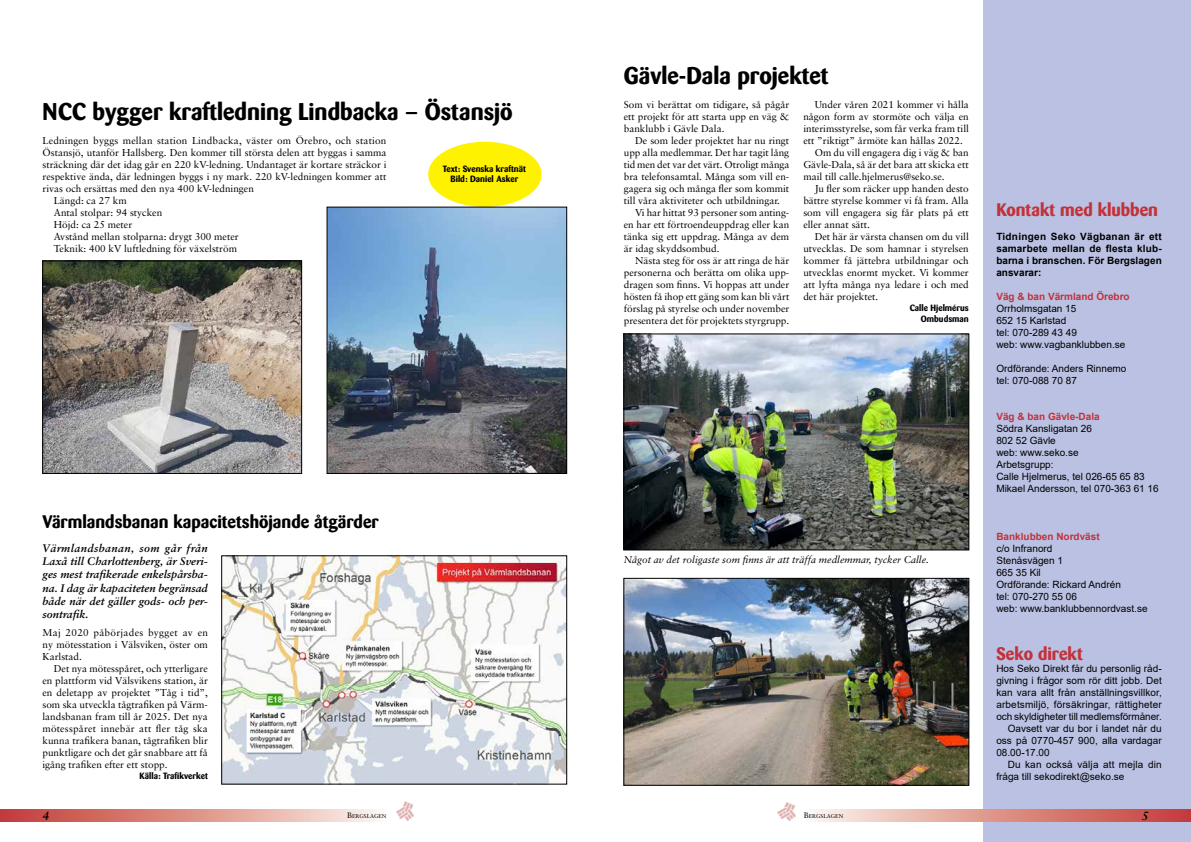
<style>
.page{position:relative;width:1191px;height:842px;background:#fff}
.page>*{position:absolute;margin:0;border:0;box-sizing:border-box;transform-origin:0 0}
.t1{font:700 24px "Barmeno";color:#000}
.t2{font:700 18px "Barmeno";color:#000}
.t3{font:700 18px "Barmeno";color:#c2323a}
.t4{font:italic 700 12px "Sabon";color:#000}
.t5{font:italic 700 11px/13.2px "Sabon";color:#000;text-align:justify}
.t6{font:10px/12px "Sabon";color:#000;text-align:justify}
.t7{font:10px/12px "Arial";color:#000}
.t8{font:700 10px/12px "Arial";color:#000;text-align:justify}
.t9{font:italic 10px "Sabon";color:#000}
.t10{font:700 10px "Arial";color:#c2323a}
.t11{font:700 9px/10.8px "Barmeno";color:#000;text-align:center}
.t12{font:5.6px "Sabon";color:#000}
.s1{font-size:8px}
</style>
<div class="page">
<div style="left:983px;top:0;width:208px;height:842px;background:#bbc1e2"></div>
<img style="left:778px;top:802px;width:17px;height:18px">
<svg style="left:813px;top:809px;width:378px;height:13px;background:#de948b"></svg>
<svg style="left:0;top:809px;width:378px;height:13px;background:#de938b"></svg>
<img style="left:396px;top:802px;width:17px;height:18px">
<div style="left:428px;top:142px;width:113px;height:65px;background:#fff200;border-radius:50%"></div>
<img style="left:44px;top:263px;width:256px;height:209px">
<div style="left:42px;top:261px;width:260px;height:213px;border:1px solid #000"></div>
<img style="left:223px;top:558px;width:342px;height:224px">
<div style="left:221px;top:556px;width:346px;height:228px;border:1px solid #000"></div>
<img style="left:329px;top:209px;width:236px;height:263px">
<div style="left:327px;top:207px;width:240px;height:267px;border:1px solid #000"></div>
<img style="left:626px;top:336px;width:341px;height:212px">
<div style="left:624px;top:334px;width:345px;height:216px;border:1px solid #000"></div>
<img style="left:626px;top:580px;width:341px;height:203px">
<div style="left:624px;top:578px;width:345px;height:207px;border:1px solid #000"></div>
<h1 class="t1" style="left:42px;top:97px;width:472px">NCC bygger kraftledning Lindbacka – Östansjö</h1>
<p class="t6" style="left:42px;top:134px;width:345px">Ledningen byggs mellan station Lindbacka, väster om Örebro, och station</p>
<p class="t6" style="left:42px;top:146px;width:345px">Östansjö, utanför Hallsberg. Den kommer till största delen att byggas i samma</p>
<p class="t6" style="left:42px;top:158px;width:345px">sträckning där det idag går en 220 kV-ledning. Undantaget är kortare sträckor i</p>
<p class="t6" style="left:42px;top:170px;width:345px">respektive ända, där ledningen byggs i ny mark. 220 kV-ledningen kommer att</p>
<p class="t6" style="left:42px;top:182px;width:213px">rivas och ersättas med den nya 400 kV-ledningen</p>
<p class="t6" style="left:54px;top:194px;width:74px">Längd: ca 27 km</p>
<p class="t6" style="left:54px;top:206px;width:110px">Antal stolpar: 94 stycken</p>
<p class="t6" style="left:54px;top:218px;width:80px">Höjd: ca 25 meter</p>
<p class="t6" style="left:54px;top:230px;width:186px">Avstånd mellan stolparna: drygt 300 meter</p>
<p class="t6" style="left:54px;top:242px;width:185px">Teknik: 400 kV luftledning för växelström</p>
<p class="t11" style="left:443px;top:163px;width:85px">Text: Svenska kraftnät<br>Bild: Daniel Asker</p>
<h2 class="t2" style="left:43px;top:511px;width:338px">Värmlandsbanan kapacitetshöjande åtgärder</h2>
<p class="t5" style="left:42px;top:541px;width:167px">Värmlandsbanan, som går från Laxå till Charlottenberg, är Sveri&shy;ges mest trafikerade enkelspårsba&shy;na. I dag är kapaciteten begränsad både när det gäller gods- och per&shy;sontrafik.</p>
<p class="t6" style="left:42px;top:626px;width:167px">Maj 2020 påbörjades bygget av en ny mötesstation i Välsviken, öster om Karlstad.</p>
<p class="t6" style="left:42px;top:662px;width:167px;text-indent:11px">Det nya mötesspåret, och ytterligare en plattform vid Välsvikens station, är en deletapp av projektet ”Tåg i tid”, som ska utveckla tågtrafiken på Värm&shy;landsbanan fram till år 2025. Det nya mötesspåret innebär att fler tåg ska kunna trafikera banan, tågtrafiken blir punktligare och det går snabbare att få igång trafiken efter ett stopp.</p>
<p class="t11" style="left:140px;top:770px;width:70px">Källa: Trafikverket</p>
<h1 class="t1" style="left:624px;top:61px;width:206px">Gävle-Dala projektet</h1>
<p class="t6" style="left:624px;top:98px;width:167px">Som vi berättat om tidigare, så pågår ett projekt för att starta upp en väg &amp; banklubb i Gävle Dala.</p>
<p class="t6" style="left:635px;top:134px;width:156px">De som leder projektet har nu ringt</p>
<p class="t6" style="left:624px;top:146px;width:167px">upp alla medlemmar. Det har tagit lång</p>
<p class="t6" style="left:624px;top:158px;width:167px">tid men det var det värt. Otroligt många</p>
<p class="t6" style="left:624px;top:170px;width:167px">bra telefonsamtal. Många som vill en-</p>
<p class="t6" style="left:624px;top:182px;width:167px">gagera sig och många fler som kommit</p>
<p class="t6" style="left:624px;top:194px;width:158px">till våra aktiviteter och utbildningar.</p>
<p class="t6" style="left:635px;top:206px;width:156px">Vi har hittat 93 personer som anting-</p>
<p class="t6" style="left:624px;top:218px;width:167px">en har ett förtroendeuppdrag eller kan</p>
<p class="t6" style="left:624px;top:230px;width:167px">tänka sig ett uppdrag. Många av dem</p>
<p class="t6" style="left:624px;top:242px;width:97px">är idag skyddsombud.</p>
<p class="t6" style="left:635px;top:254px;width:156px">Nästa steg för oss är att ringa de här</p>
<p class="t6" style="left:624px;top:266px;width:167px">personerna och berätta om olika upp-</p>
<p class="t6" style="left:624px;top:278px;width:167px">dragen som finns. Vi hoppas att under</p>
<p class="t6" style="left:624px;top:290px;width:167px">hösten få ihop ett gäng som kan bli vårt</p>
<p class="t6" style="left:624px;top:302px;width:167px">förslag på styrelse och under november</p>
<p class="t6" style="left:624px;top:314px;width:167px">presentera det för projektets styrgrupp.</p>
<p class="t6" style="left:814px;top:98px;width:156px">Under våren 2021 kommer vi hålla</p>
<p class="t6" style="left:803px;top:110px;width:167px">någon form av stormöte och välja en</p>
<p class="t6" style="left:803px;top:122px;width:167px">interimsstyrelse, som får verka fram till</p>
<p class="t6" style="left:803px;top:134px;width:161px">ett ”riktigt” årmöte kan hållas 2022.</p>
<p class="t6" style="left:814px;top:146px;width:156px">Om du vill engagera dig i väg &amp; ban</p>
<p class="t6" style="left:803px;top:158px;width:167px">Gävle-Dala, så är det bara att skicka ett</p>
<p class="t6" style="left:803px;top:170px;width:143px">mail till calle.hjelmerus@seko.se.</p>
<p class="t6" style="left:814px;top:182px;width:156px">Ju fler som räcker upp handen desto</p>
<p class="t6" style="left:803px;top:194px;width:167px">bättre styrelse kommer vi få fram. Alla</p>
<p class="t6" style="left:803px;top:206px;width:167px">som vill engagera sig får plats på ett</p>
<p class="t6" style="left:803px;top:218px;width:68px">eller annat sätt.</p>
<p class="t6" style="left:814px;top:230px;width:156px">Det här är värsta chansen om du vill</p>
<p class="t6" style="left:803px;top:242px;width:167px">utvecklas. De som hamnar i styrelsen</p>
<p class="t6" style="left:803px;top:254px;width:167px">kommer få jättebra utbildningar och</p>
<p class="t6" style="left:803px;top:266px;width:167px">utvecklas enormt mycket. Vi kommer</p>
<p class="t6" style="left:803px;top:278px;width:167px">att lyfta många nya ledare i och med</p>
<p class="t6" style="left:803px;top:290px;width:77px">det här projektet.</p>
<p class="t11" style="left:909px;top:302px;width:61px;text-align:right">Calle Hjelmérus<br>Ombudsman</p>
<p class="t9" style="left:624px;top:554px;width:307px">Något av det roligaste som finns är att träffa medlemmar, tycker Calle.</p>
<h2 class="t3" style="left:996px;top:199px;width:163px">Kontakt med klubben</h2>
<p class="t8" style="left:996px;top:231px;width:167px">Tidningen Seko Vägbanan är ett samarbete mellan de flesta klub&shy;barna i branschen. För Bergslagen ansvarar:</p>
<p class="t10" style="left:996px;top:289px;width:135px">Väg &amp; ban Värmland Örebro</p>
<p class="t7" style="left:996px;top:302px;width:130px">Orrholmsgatan 15<br>652 15 Karlstad<br>tel: 070-289 43 49<br>web: www.vagbanklubben.se</p>
<p class="t7" style="left:996px;top:362px;width:132px">Ordförande: Anders Rinnemo tel: 070-088 70 87</p>
<p class="t10" style="left:996px;top:409px;width:105px">Väg &amp; ban Gävle-Dala</p>
<p class="t7" style="left:996px;top:422px;width:164px">Södra Kansligatan 26<br>802 52 Gävle<br>web: www.seko.se<br>Arbetsgrupp:<br>Calle Hjelmerus, tel 026-65 65 83<br>Mikael Andersson, tel 070-363 61 16</p>
<p class="t10" style="left:996px;top:529px;width:105px">Banklubben Nordväst</p>
<p class="t7" style="left:996px;top:542px;width:153px">c/o Infranord<br>Stenåsvägen 1<br>665 35 Kil<br>Ordförande: Rickard Andrén<br>tel: 070-270 55 06<br>web: www.banklubbennordvast.se</p>
<h2 class="t3" style="left:996px;top:643px;width:88px">Seko direkt</h2>
<p class="t7" style="left:996px;top:662px;width:167px">Hos Seko Direkt får du personlig råd-</p>
<p class="t7" style="left:996px;top:674px;width:167px">givning i frågor som rör ditt jobb. Det</p>
<p class="t7" style="left:996px;top:686px;width:167px">kan vara allt från anställningsvillkor,</p>
<p class="t7" style="left:996px;top:698px;width:167px">arbetsmiljö, försäkringar, rättigheter</p>
<p class="t7" style="left:996px;top:710px;width:167px">och skyldigheter till medlemsförmåner.</p>
<p class="t7" style="left:1007px;top:722px;width:156px">Oavsett var du bor i landet når du</p>
<p class="t7" style="left:996px;top:734px;width:167px">oss på 0770-457 900, alla vardagar</p>
<p class="t7" style="left:996px;top:746px;width:55px">08.00-17.00</p>
<p class="t7" style="left:1007px;top:758px;width:155px">Du kan också välja att mejla din</p>
<p class="t7" style="left:996px;top:770px;width:129px">fråga till sekodirekt@seko.se</p>
<p class="t4" style="left:42px;top:808px;width:8px">4</p>
<p class="t12" style="left:347px;top:813px;width:41px"><span class="s1">B</span>ERGSLAGEN</p>
<p class="t12" style="left:804px;top:813px;width:41px"><span class="s1">B</span>ERGSLAGEN</p>
<p class="t4" style="left:1141px;top:808px;width:8px">5</p>
</div>
